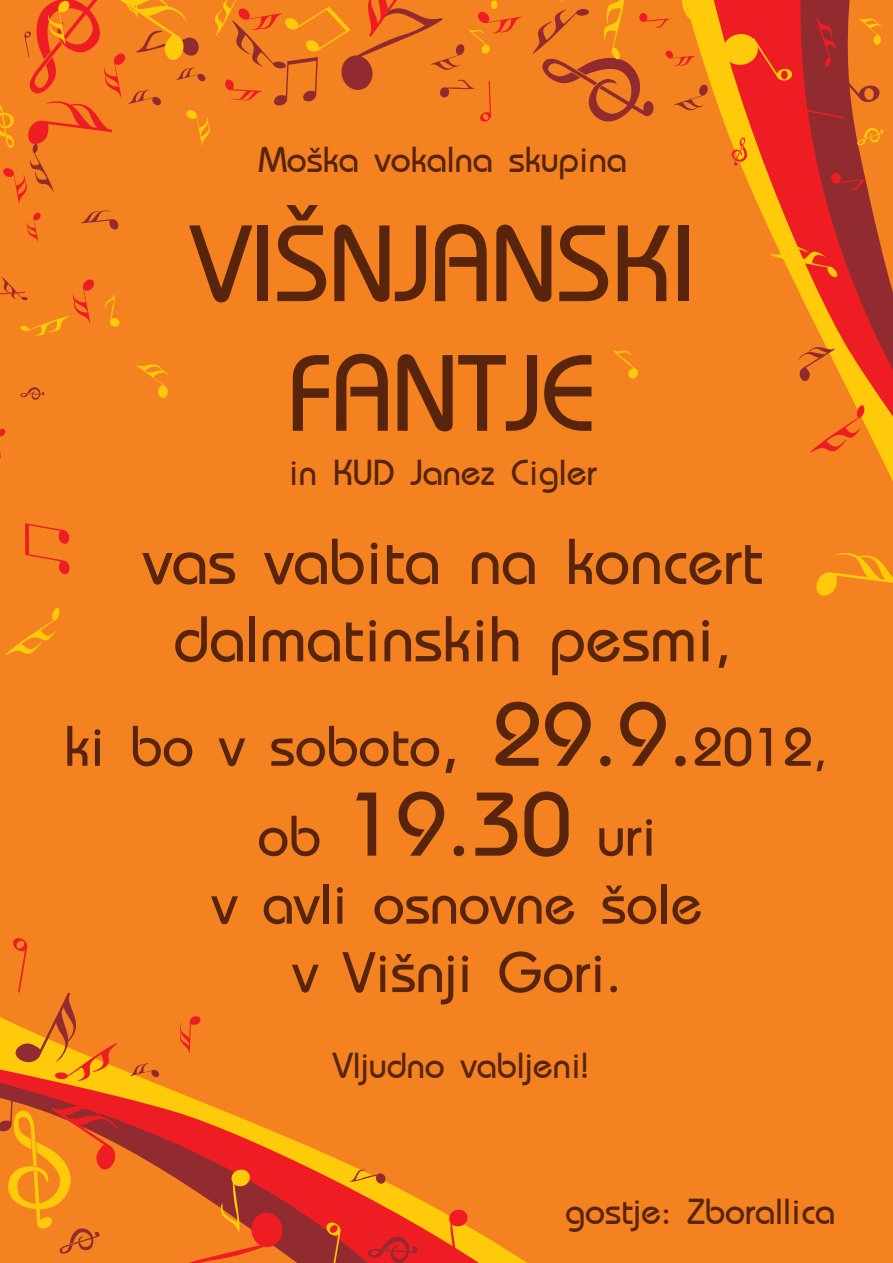
<style>
.page{position:relative;width:893px;height:1263px;background:#fff}
.page>*{position:absolute;margin:0;border:0;box-sizing:border-box;transform-origin:0 0}
.t1{font:108px/129.6px "Bahamas";color:#58250c;text-align:center}
.t2{font:64.5px/77.4px "Bahamas";color:#58250c;text-align:center}
.t3{font:57px/89.8px "Bahamas";color:#58250c;text-align:center}
.t4{font:36px "Bahamas";color:#58250c}
.s1{font-size:72px}
.s2{font-size:90px}
.s3{font-size:54px}
</style>
<div class="page">
<div style="left:0;top:1px;width:893px;height:1262px;background:#f58220"></div>
<svg style="left:751px;top:0;width:142px;height:481px"></svg>
<svg style="left:81px;top:210px;width:38px;height:20px"></svg>
<svg style="left:795px;top:346px;width:40px;height:41px"></svg>
<svg style="left:20px;top:387px;width:24px;height:13px"></svg>
<svg style="left:25px;top:523px;width:45px;height:52px"></svg>
<svg style="left:807px;top:405px;width:58px;height:49px"></svg>
<svg style="left:0;top:429px;width:5px;height:29px"></svg>
<svg style="left:27px;top:213px;width:14px;height:28px"></svg>
<svg style="left:816px;top:553px;width:77px;height:43px"></svg>
<svg style="left:5px;top:608px;width:55px;height:47px"></svg>
<svg style="left:0;top:277px;width:94px;height:59px"></svg>
<svg style="left:105px;top:294px;width:15px;height:33px"></svg>
<svg style="left:766px;top:244px;width:72px;height:34px"></svg>
<svg style="left:136px;top:364px;width:32px;height:34px"></svg>
<svg style="left:0;top:0;width:521px;height:204px"></svg>
<svg style="left:613px;top:350px;width:25px;height:29px"></svg>
<svg style="left:530px;top:0;width:354px;height:190px"></svg>
<svg style="left:123px;top:1037px;width:404px;height:226px"></svg>
<svg style="left:367px;top:1235px;width:50px;height:28px"></svg>
<svg style="left:130px;top:1063px;width:29px;height:14px"></svg>
<svg style="left:349px;top:1169px;width:37px;height:15px"></svg>
<svg style="left:180px;top:1016px;width:25px;height:36px"></svg>
<svg style="left:0;top:938px;width:123px;height:316px"></svg>
<svg style="left:438px;top:1208px;width:31px;height:55px"></svg>
<svg style="left:171px;top:1168px;width:113px;height:95px"></svg>
<svg style="left:326px;top:1222px;width:15px;height:41px"></svg>
<p class="t4" style="left:259px;top:139px;width:369px">Moška vokalna skupina</p>
<h1 class="t1" style="left:191px;top:200px;width:506px">VIŠNJANSKI<br>FANTJE</h1>
<p class="t4" style="left:289px;top:453px;width:309px">in KUD Janez Cigler</p>
<h2 class="t2" style="left:143px;top:524px;width:621px">vas vabita na koncert dalmatinskih pesmi,</h2>
<h3 class="t3" style="left:64px;top:702px;width:765px">ki bo v soboto<span class="s1">,</span> <span class="s2">29.9.</span><span class="s3">2012, </span>ob <span class="s2">19.30</span> uri</h3>
<h3 class="t3" style="left:212px;top:870px;width:492px;line-height:68.4px">v avli osnovne šole v Višnji Gori.</h3>
<p class="t4" style="left:333px;top:1046px;width:258px">Vljudno vabljeni!</p>
<p class="t4" style="left:565px;top:1191px;width:272px">gostje: Zborallica</p>
</div>
